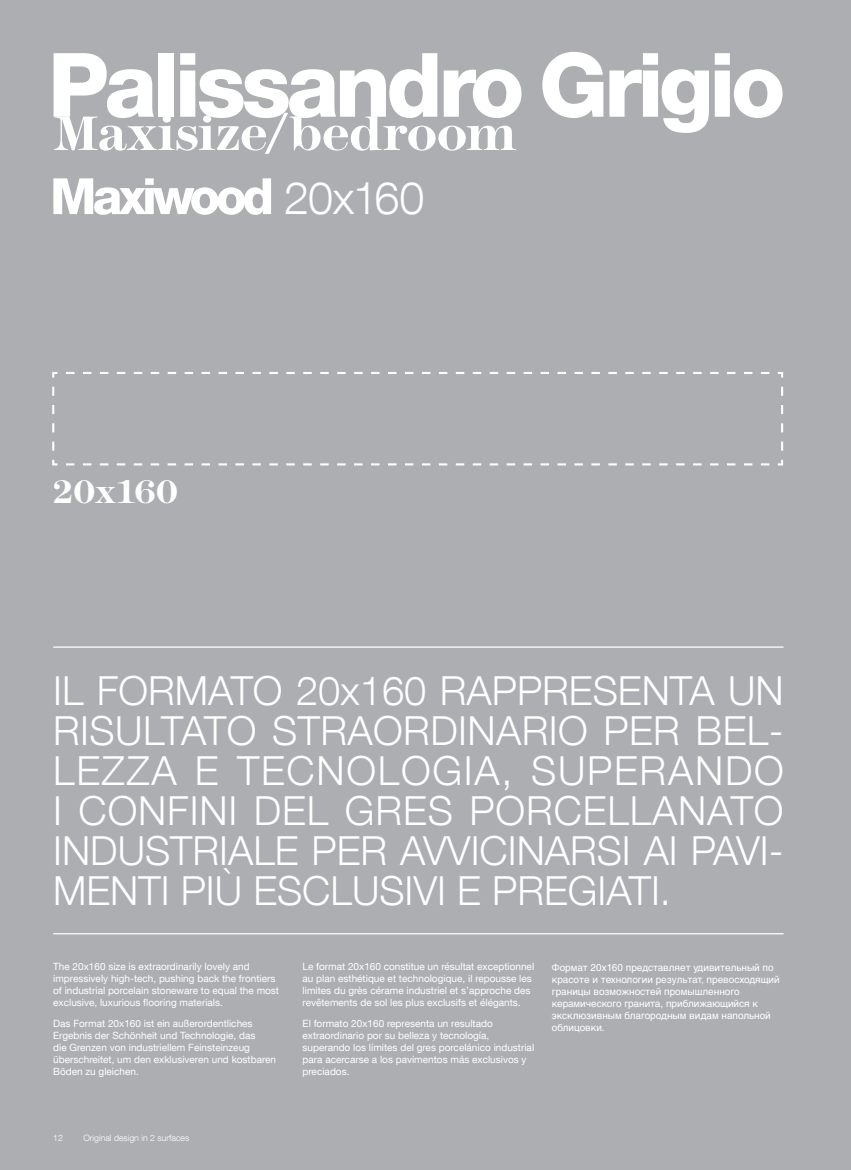
<style>
.page{position:relative;width:851px;height:1170px;background:#fff}
.page>*{position:absolute;margin:0;border:0;box-sizing:border-box;transform-origin:0 0}
.t1{font:800 88.88px "Helvetica Neue LT Com";letter-spacing:-.05em;color:#fff}
.t2{font:700 50px "Modern Two Sxtn ITC Std";letter-spacing:-.015em;color:#fff}
.t3{font:800 50px "Helvetica Neue LT Com";letter-spacing:-.08em;color:#fff}
.t4{font:300 40px/40px "Helvetica Neue LT Com";color:#fff;text-align:justify}
.t5{font:700 33.75px "Modern Two Sxtn ITC Std";color:#fff}
.t6{font:10px/12px "Helvetica Neue LT Com";color:#fff}
.t7{font:10px/12px "Helvetica Cyr Upright";color:#fff}
.t8{font:300 8.75px "Helvetica Neue LT Com";color:#fff}
.s1{font-weight:300;font-size:45px}
</style>
<div class="page">
<div style="left:0;top:0;width:850px;height:1169px;background:#acaeb1"></div>
<hr style="left:53px;top:646px;width:730px;height:1px;background:#fff">
<hr style="left:53px;top:933px;width:730px;height:1px;background:#fff">
<svg style="left:52px;top:372px;width:732px;height:94px"></svg>
<h1 class="t1" style="left:48px;top:32px;width:739px">Palissandro Grigio</h1>
<h2 class="t2" style="left:53px;top:105px;width:465px">Maxisize/bedroom</h2>
<h2 class="t3" style="left:50px;top:166px;width:376px">Maxiwood <span class="s1">20x160</span></h2>
<h3 class="t5" style="left:53px;top:473px;width:126px">20x160</h3>
<h3 class="t4" style="left:53px;top:669px;width:732px">IL FORMATO 20x160 RAPPRESENTA UN RISULTATO STRAORDINARIO PER BEL-LEZZA E TECNOLOGIA, SUPERANDO I CONFINI DEL GRES PORCELLANATO INDUSTRIALE PER AVVICINARSI AI PAVI-MENTI PIÙ ESCLUSIVI E PREGIATI.</h3>
<p class="t6" style="left:53px;top:960px;width:227px">The 20x160 size is extraordinarily lovely and impressively high-tech, pushing back the frontiers of industrial porcelain stoneware to equal the most exclusive, luxurious flooring materials.</p>
<p class="t6" style="left:53px;top:1016px;width:224px">Das Format 20x160 ist ein außerordentliches Ergebnis der Schönheit und Technologie, das<br>die Grenzen von industriellem Feinsteinzeug überschreitet, um den exklusiveren und kostbaren Böden zu gleichen.</p>
<p class="t8" style="left:53px;top:1132px;width:11px">12</p>
<p class="t8" style="left:83px;top:1132px;width:107px">Original design in 2 surfaces</p>
<p class="t6" style="left:302px;top:960px;width:233px">Le format 20x160 constitue un résultat exceptionnel au plan esthétique et technologique, il repousse les limites du grès cérame industriel et s’approche des revêtements de sol les plus exclusifs et élégants.</p>
<p class="t6" style="left:302px;top:1016px;width:233px">El formato 20x160 representa un resultado extraordinario por su belleza y tecnología, superando los límites del gres porcelánico industrial para acercarse a los pavimentos más exclusivos y preciados.</p>
<p class="t7" style="left:552px;top:961px;width:229px">Формат 20x160 представляет удивительный по красоте и технологии результат, превосходящий границы возможностей промышленного керамического гранита, приближающийся к эксклюзивным благородным видам напольной облицовки.</p>
</div>
